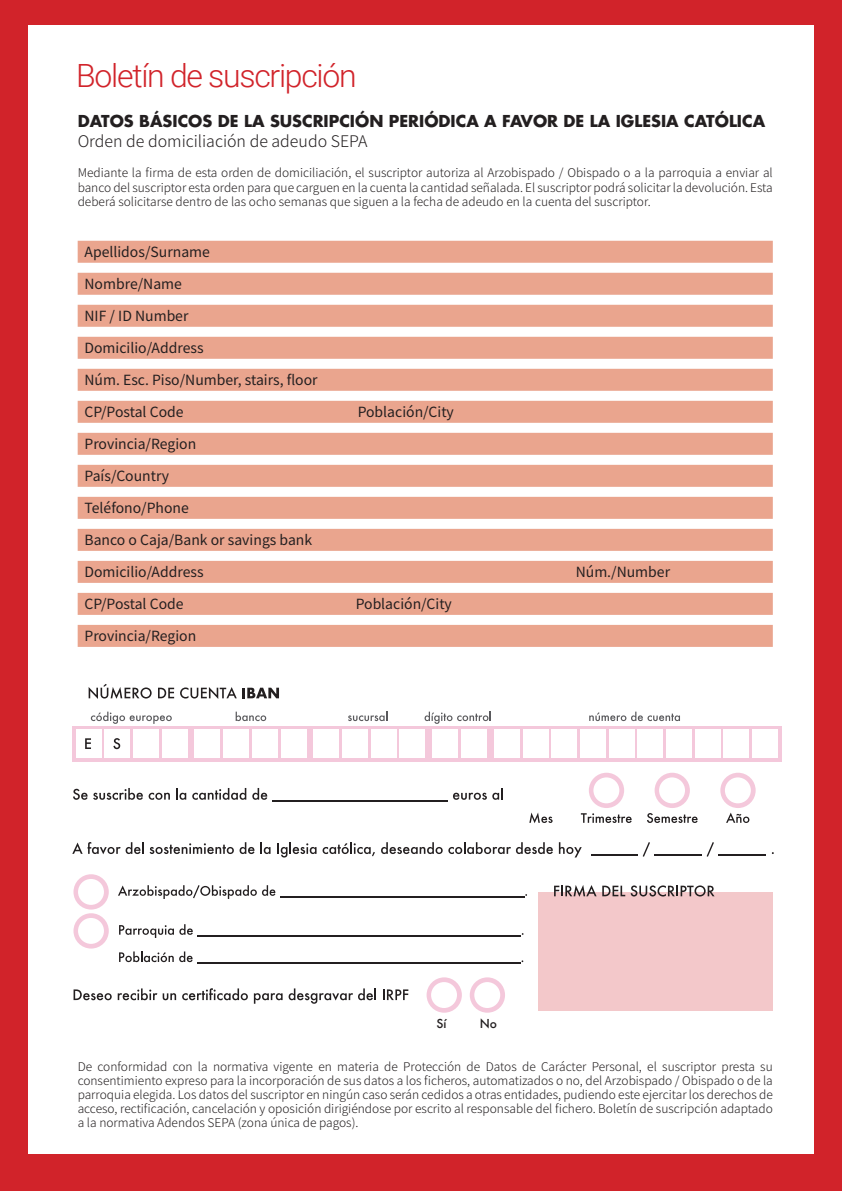
<style>
.page{position:relative;width:842px;height:1191px;background:#d1232a}
.page>*{position:absolute;margin:0;border:0;box-sizing:border-box;transform-origin:0 0}
.t1{font:300 32px "Roboto";letter-spacing:-.04em;color:#d1232a}
.t2{font:700 16px "Futura Std";color:#231f20}
.t3{font:300 16px "Noto Sans JP";color:#231f20}
.t4{font:14px "Noto Sans JP";color:#231f20}
.t5{font:300 12px/14px "Noto Sans JP";color:#231f20;text-align:justify}
.t6{font:500 12px "Futura";color:#231f20}
</style>
<div class="page">
<div style="left:28px;top:26px;width:786px;height:1128px;background:#fff"></div>
<div style="left:78px;top:241px;width:695px;height:22px;background:#eaa58e"></div>
<div style="left:78px;top:273px;width:695px;height:22px;background:#eaa58e"></div>
<div style="left:78px;top:305px;width:695px;height:22px;background:#eaa58e"></div>
<div style="left:78px;top:337px;width:695px;height:22px;background:#eaa58e"></div>
<div style="left:78px;top:369px;width:695px;height:22px;background:#eaa58e"></div>
<div style="left:78px;top:401px;width:695px;height:22px;background:#eaa58e"></div>
<div style="left:78px;top:433px;width:695px;height:22px;background:#eaa58e"></div>
<div style="left:78px;top:465px;width:695px;height:22px;background:#eaa58e"></div>
<div style="left:78px;top:497px;width:695px;height:22px;background:#eaa58e"></div>
<div style="left:78px;top:529px;width:695px;height:22px;background:#eaa58e"></div>
<div style="left:78px;top:561px;width:695px;height:22px;background:#eaa58e"></div>
<div style="left:78px;top:593px;width:695px;height:22px;background:#eaa58e"></div>
<div style="left:78px;top:625px;width:695px;height:22px;background:#eaa58e"></div>
<svg style="left:89px;top:684px;width:63px;height:15px"></svg>
<svg style="left:158px;top:687px;width:16px;height:11px"></svg>
<svg style="left:180px;top:687px;width:99px;height:12px"></svg>
<svg style="left:91px;top:711px;width:81px;height:13px"></svg>
<svg style="left:236px;top:711px;width:30px;height:10px"></svg>
<svg style="left:348px;top:711px;width:39px;height:10px"></svg>
<svg style="left:424px;top:711px;width:67px;height:13px"></svg>
<svg style="left:589px;top:711px;width:91px;height:10px"></svg>
<div style="left:72px;top:726px;width:709px;height:35px;background:#f4c8db"></div>
<div style="left:76px;top:729px;width:25px;height:29px;background:#fff"></div>
<div style="left:105px;top:729px;width:25px;height:29px;background:#fff"></div>
<div style="left:133px;top:729px;width:26px;height:29px;background:#fff"></div>
<div style="left:162px;top:729px;width:25px;height:29px;background:#fff"></div>
<div style="left:195px;top:729px;width:25px;height:29px;background:#fff"></div>
<div style="left:223px;top:729px;width:26px;height:29px;background:#fff"></div>
<div style="left:252px;top:729px;width:26px;height:29px;background:#fff"></div>
<div style="left:281px;top:729px;width:25px;height:29px;background:#fff"></div>
<div style="left:314px;top:729px;width:25px;height:29px;background:#fff"></div>
<div style="left:342px;top:729px;width:26px;height:29px;background:#fff"></div>
<div style="left:371px;top:729px;width:25px;height:29px;background:#fff"></div>
<div style="left:400px;top:729px;width:25px;height:29px;background:#fff"></div>
<div style="left:433px;top:729px;width:25px;height:29px;background:#fff"></div>
<div style="left:461px;top:729px;width:26px;height:29px;background:#fff"></div>
<div style="left:494px;top:729px;width:26px;height:29px;background:#fff"></div>
<div style="left:523px;top:729px;width:25px;height:29px;background:#fff"></div>
<div style="left:552px;top:729px;width:25px;height:29px;background:#fff"></div>
<div style="left:580px;top:729px;width:26px;height:29px;background:#fff"></div>
<div style="left:609px;top:729px;width:25px;height:29px;background:#fff"></div>
<div style="left:638px;top:729px;width:25px;height:29px;background:#fff"></div>
<div style="left:666px;top:729px;width:26px;height:29px;background:#fff"></div>
<div style="left:695px;top:729px;width:25px;height:29px;background:#fff"></div>
<div style="left:724px;top:729px;width:25px;height:29px;background:#fff"></div>
<div style="left:752px;top:729px;width:26px;height:29px;background:#fff"></div>
<svg style="left:85px;top:738px;width:6px;height:11px"></svg>
<svg style="left:113px;top:738px;width:7px;height:11px"></svg>
<svg style="left:73px;top:788px;width:70px;height:12px"></svg>
<svg style="left:149px;top:792px;width:21px;height:8px"></svg>
<svg style="left:176px;top:788px;width:10px;height:12px"></svg>
<svg style="left:192px;top:788px;width:54px;height:12px"></svg>
<svg style="left:252px;top:788px;width:251px;height:14px"></svg>
<svg style="left:72px;top:842px;width:72px;height:12px"></svg>
<svg style="left:150px;top:843px;width:84px;height:11px"></svg>
<svg style="left:240px;top:842px;width:14px;height:12px"></svg>
<svg style="left:260px;top:842px;width:11px;height:12px"></svg>
<svg style="left:277px;top:842px;width:40px;height:15px"></svg>
<svg style="left:323px;top:842px;width:52px;height:14px"></svg>
<svg style="left:381px;top:842px;width:172px;height:12px"></svg>
<svg style="left:559px;top:842px;width:23px;height:15px"></svg>
<svg style="left:591px;top:842px;width:175px;height:14px"></svg>
<svg style="left:529px;top:812px;width:24px;height:11px"></svg>
<svg style="left:581px;top:813px;width:51px;height:10px"></svg>
<svg style="left:589px;top:772px;width:35px;height:36px"></svg>
<svg style="left:647px;top:813px;width:51px;height:10px"></svg>
<svg style="left:655px;top:772px;width:35px;height:36px"></svg>
<svg style="left:726px;top:812px;width:23px;height:11px"></svg>
<svg style="left:720px;top:772px;width:36px;height:36px"></svg>
<div style="left:593px;top:777px;width:26px;height:26px;background:#fff;border-radius:50%"></div>
<div style="left:659px;top:777px;width:26px;height:26px;background:#fff;border-radius:50%"></div>
<div style="left:725px;top:777px;width:26px;height:26px;background:#fff;border-radius:50%"></div>
<svg style="left:74px;top:989px;width:38px;height:11px"></svg>
<svg style="left:118px;top:988px;width:39px;height:12px"></svg>
<svg style="left:163px;top:993px;width:13px;height:7px"></svg>
<svg style="left:182px;top:988px;width:66px;height:12px"></svg>
<svg style="left:254px;top:993px;width:29px;height:10px"></svg>
<svg style="left:289px;top:988px;width:87px;height:15px"></svg>
<svg style="left:383px;top:989px;width:25px;height:11px"></svg>
<svg style="left:118px;top:885px;width:409px;height:14px"></svg>
<svg style="left:73px;top:874px;width:36px;height:35px"></svg>
<div style="left:78px;top:879px;width:26px;height:26px;background:#fff;border-radius:50%"></div>
<svg style="left:119px;top:924px;width:404px;height:14px"></svg>
<svg style="left:119px;top:951px;width:404px;height:13px"></svg>
<svg style="left:73px;top:913px;width:36px;height:35px"></svg>
<div style="left:78px;top:918px;width:26px;height:26px;background:#fff;border-radius:50%"></div>
<div style="left:538px;top:892px;width:235px;height:118px;background:#f3c8ca"></div>
<svg style="left:554px;top:885px;width:71px;height:11px"></svg>
<svg style="left:631px;top:885px;width:83px;height:11px"></svg>
<div style="left:427px;top:977px;width:35px;height:35px;background:#f4c8db;border-radius:50%"></div>
<svg style="left:470px;top:977px;width:35px;height:35px"></svg>
<div style="left:431px;top:982px;width:26px;height:26px;background:#fff;border-radius:50%"></div>
<div style="left:474px;top:982px;width:26px;height:26px;background:#fff;border-radius:50%"></div>
<h1 class="t1" style="left:76px;top:53px;width:282px">Boletín de suscripción</h1>
<h2 class="t2" style="left:78px;top:111px;width:689px">DATOS BÁSICOS DE LA SUSCRIPCIÓN PERIÓDICA A FAVOR DE LA IGLESIA CATÓLICA</h2>
<h2 class="t3" style="left:78px;top:132px;width:291px">Orden de domiciliación de adeudo SEPA</h2>
<p class="t5" style="left:78px;top:166px;width:697px">Mediante la firma de esta orden de domiciliación, el suscriptor autoriza al Arzobispado / Obispado o a la parroquia a enviar al banco del suscriptor esta orden para que carguen en la cuenta la cantidad señalada. El suscriptor podrá solicitar la devolución. Esta deberá solicitarse dentro de las ocho semanas que siguen a la fecha de adeudo en la cuenta del suscriptor.</p>
<p class="t4" style="left:85px;top:244px;width:127px">Apellidos/Surname</p>
<p class="t4" style="left:85px;top:276px;width:99px">Nombre/Name</p>
<p class="t4" style="left:85px;top:308px;width:105px">NIF / ID Number</p>
<p class="t4" style="left:85px;top:340px;width:121px">Domicilio/Address</p>
<p class="t4" style="left:85px;top:372px;width:235px">Núm. Esc. Piso/Number, stairs, floor</p>
<p class="t4" style="left:85px;top:404px;width:101px">CP/Postal Code</p>
<p class="t4" style="left:358px;top:404px;width:98px">Población/City</p>
<p class="t4" style="left:85px;top:436px;width:113px">Provincia/Region</p>
<p class="t4" style="left:85px;top:468px;width:86px">País/Country</p>
<p class="t4" style="left:85px;top:500px;width:106px">Teléfono/Phone</p>
<p class="t4" style="left:85px;top:532px;width:229px">Banco o Caja/Bank or savings bank</p>
<p class="t4" style="left:85px;top:564px;width:121px">Domicilio/Address</p>
<p class="t4" style="left:576px;top:564px;width:96px">Núm./Number</p>
<p class="t4" style="left:85px;top:596px;width:101px">CP/Postal Code</p>
<p class="t4" style="left:356px;top:596px;width:98px">Población/City</p>
<p class="t4" style="left:85px;top:628px;width:113px">Provincia/Region</p>
<p class="t6" style="left:436px;top:1015px;width:11px">Sí</p>
<p class="t6" style="left:480px;top:1015px;width:19px">No</p>
<p class="t5" style="left:78px;top:1060px;width:697px">De conformidad con la normativa vigente en materia de Protección de Datos de Carácter Personal, el suscriptor presta su consentimiento expreso para la incorporación de sus datos a los ficheros, automatizados o no, del Arzobispado / Obispado o de la parroquia elegida. Los datos del suscriptor en ningún caso serán cedidos a otras entidades, pudiendo este ejercitar los derechos de acceso, rectificación, cancelación y oposición dirigiéndose por escrito al responsable del fichero. Boletín de suscripción adaptado a la normativa Adendos SEPA (zona única de pagos).</p>
</div>
